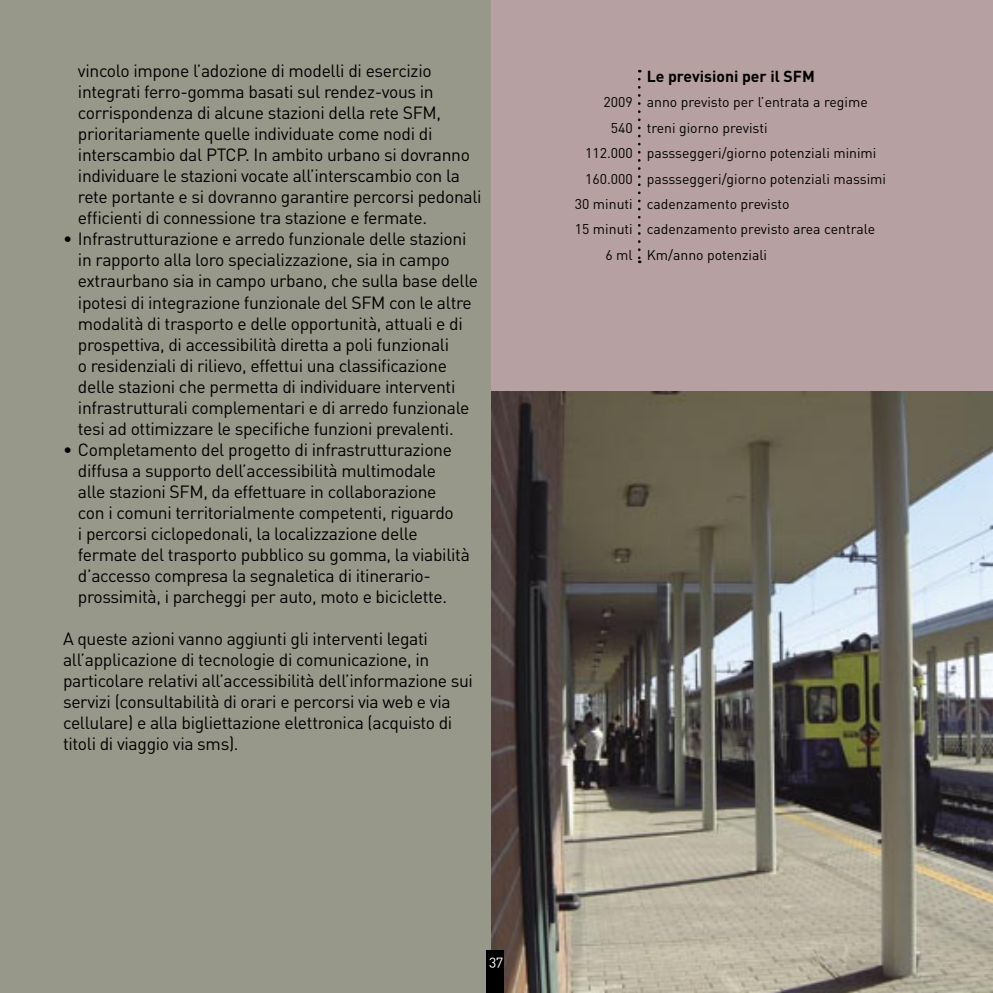
<style>
.page{position:relative;width:993px;height:993px;background:#fff}
.page>*{position:absolute;margin:0;border:0;box-sizing:border-box;transform-origin:0 0}
.t1{font:17.5px/21px "DIN";letter-spacing:-.02em;color:#000}
.t2{font:700 15.75px "DIN";color:#000}
.t3{font:14px "DIN";color:#000}
.t4{font:14px "DIN Regular Alternate";color:#fff}
</style>
<div class="page">
<div style="left:0;top:0;width:992px;height:992px;background:#98988a"></div>
<div style="left:491px;top:0;width:501px;height:991px;background:#b7a0a2"></div>
<img style="left:491px;top:391px;width:501px;height:601px">
<div style="left:486px;top:950px;width:17px;height:42px;background:#000"></div>
<svg style="left:638px;top:79px;width:2px;height:184px"></svg>
<p class="t1" style="left:78px;top:60px;width:405px">vincolo impone l’adozione di modelli di esercizio integrati ferro-gomma basati sul rendez-vous in corrispondenza di alcune stazioni della rete SFM, prioritariamente quelle individuate come nodi di interscambio dal PTCP. In ambito urbano si dovranno individuare le stazioni vocate all’interscambio con la rete portante e si dovranno garantire percorsi pedonali efficienti di connessione tra stazione e fermate.</p>
<p class="t1" style="left:78px;top:228px;width:401px;text-indent:-15px">• Infrastrutturazione e arredo funzionale delle stazioni in rapporto alla loro specializzazione, sia in campo extraurbano sia in campo urbano, che sulla base delle ipotesi di integrazione funzionale del SFM con le altre modalità di trasporto e delle opportunità, attuali e di prospettiva, di accessibilità diretta a poli funzionali<br>o residenziali di rilievo, effettui una classificazione delle stazioni che permetta di individuare interventi infrastrutturali complementari e di arredo funzionale tesi ad ottimizzare le specifiche funzioni prevalenti.</p>
<p class="t1" style="left:78px;top:438px;width:393px;text-indent:-15px">• Completamento del progetto di infrastrutturazione diffusa a supporto dell’accessibilità multimodale<br>alle stazioni SFM, da effettuare in collaborazione<br>con i comuni territorialmente competenti, riguardo<br>i percorsi ciclopedonali, la localizzazione delle fermate del trasporto pubblico su gomma, la viabilità d’accesso compresa la segnaletica di itinerario&shy;prossimità, i parcheggi per auto, moto e biciclette.</p>
<p class="t1" style="left:63px;top:627px;width:411px">A queste azioni vanno aggiunti gli interventi legati all’applicazione di tecnologie di comunicazione, in particolare relativi all’accessibilità dell’informazione sui servizi (consultabilità di orari e percorsi via web e via cellulare) e alla bigliettazione elettronica (acquisto di titoli di viaggio via sms).</p>
<p class="t2" style="left:646px;top:66px;width:169px">Le previsioni per il SFM</p>
<p class="t3" style="left:603px;top:93px;width:266px">2009 anno previsto per l’entrata a regime</p>
<p class="t3" style="left:610px;top:119px;width:158px">540 treni giorno previsti</p>
<p class="t3" style="left:585px;top:144px;width:293px">112.000 passseggeri/giorno potenziali minimi</p>
<p class="t3" style="left:585px;top:170px;width:302px">160.000 passseggeri/giorno potenziali massimi</p>
<p class="t3" style="left:574px;top:195px;width:216px">30 minuti cadenzamento previsto</p>
<p class="t3" style="left:574px;top:220px;width:302px">15 minuti cadenzamento previsto area centrale</p>
<p class="t3" style="left:605px;top:246px;width:163px">6 ml Km/anno potenziali</p>
<p class="t4" style="left:489px;top:951px;width:16px">37</p>
</div>
